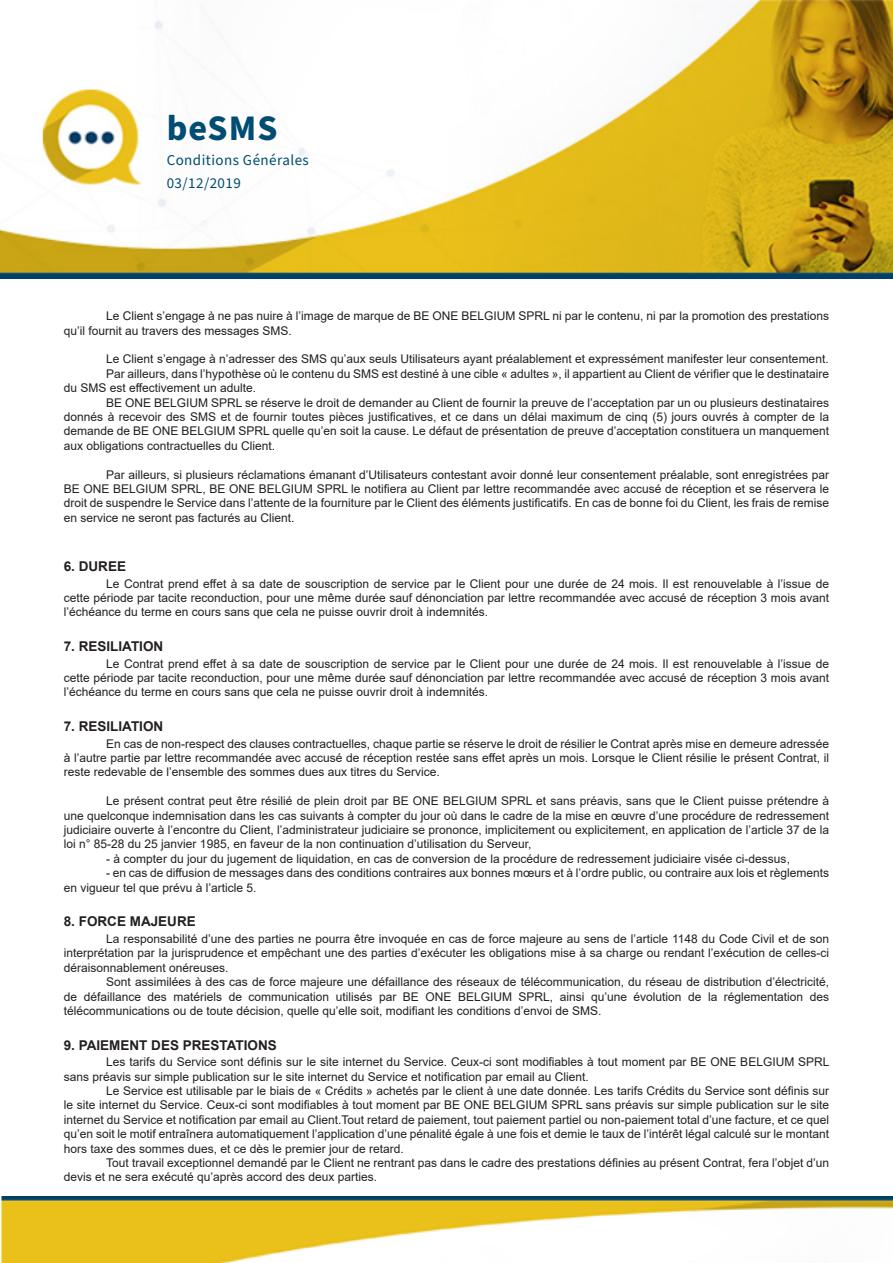
<style>
.page{position:relative;width:893px;height:1263px;background:#fff}
.page>*{position:absolute;margin:0;border:0;box-sizing:border-box;transform-origin:0 0}
.t1{font:700 36px "Source Sans Pro";letter-spacing:.03em;color:#004c72}
.t2{font:15px "Source Sans Pro";letter-spacing:.03em;color:#004c72}
.t3{font:700 13.5px "Arial";color:#231f20}
.t4{font:12px/14.4px "Arial";color:#231f20;text-align:justify}
</style>
<div class="page">
<img style="left:0;top:0;width:893px;height:278px">
<img style="left:1px;top:1196px;width:892px;height:67px">
<p class="t1" style="left:167px;top:103px;width:112px">beSMS</p>
<p class="t2" style="left:167px;top:150px;width:144px">Conditions Générales</p>
<p class="t2" style="left:167px;top:173px;width:76px">03/12/2019</p>
<p class="t4" style="left:64px;top:309px;width:767px;text-indent:43px">Le Client s’engage à ne pas nuire à l’image de marque de BE ONE BELGIUM SPRL ni par le contenu, ni par la promotion des prestations qu’il fournit au travers des messages SMS.</p>
<p class="t4" style="left:106px;top:352px;width:724px">Le Client s’engage à n’adresser des SMS qu’aux seuls Utilisateurs ayant préalablement et expressément manifester leur consentement.</p>
<p class="t4" style="left:64px;top:366px;width:767px;text-indent:43px">Par ailleurs, dans l’hypothèse où le contenu du SMS est destiné à une cible « adultes », il appartient au Client de vérifier que le destinataire du SMS est effectivement un adulte.</p>
<p class="t4" style="left:64px;top:395px;width:767px;text-indent:43px">BE ONE BELGIUM SPRL se réserve le droit de demander au Client de fournir la preuve de l’acceptation par un ou plusieurs destinataires donnés à recevoir des SMS et de fournir toutes pièces justificatives, et ce dans un délai maximum de cinq (5) jours ouvrés à compter de la demande de BE ONE BELGIUM SPRL quelle qu’en soit la cause. Le défaut de présentation de preuve d’acceptation constituera un manquement aux obligations contractuelles du Client.</p>
<p class="t4" style="left:64px;top:467px;width:767px;text-indent:43px">Par ailleurs, si plusieurs réclamations émanant d’Utilisateurs contestant avoir donné leur consentement préalable, sont enregistrées par BE ONE BELGIUM SPRL, BE ONE BELGIUM SPRL le notifiera au Client par lettre recommandée avec accusé de réception et se réservera le droit de suspendre le Service dans l’attente de la fourniture par le Client des éléments justificatifs. En cas de bonne foi du Client, les frais de remise en service ne seront pas facturés au Client.</p>
<p class="t3" style="left:64px;top:557px;width:64px">6. DUREE</p>
<p class="t4" style="left:64px;top:576px;width:767px;text-indent:43px">Le Contrat prend effet à sa date de souscription de service par le Client pour une durée de 24 mois. Il est renouvelable à l’issue de cette période par tacite reconduction, pour une même durée sauf dénonciation par lettre recommandée avec accusé de réception 3 mois avant l’échéance du terme en cours sans que cela ne puisse ouvrir droit à indemnités.</p>
<p class="t3" style="left:64px;top:637px;width:101px">7. RESILIATION</p>
<p class="t4" style="left:64px;top:656px;width:767px;text-indent:43px">Le Contrat prend effet à sa date de souscription de service par le Client pour une durée de 24 mois. Il est renouvelable à l’issue de cette période par tacite reconduction, pour une même durée sauf dénonciation par lettre recommandée avec accusé de réception 3 mois avant l’échéance du terme en cours sans que cela ne puisse ouvrir droit à indemnités.</p>
<p class="t3" style="left:64px;top:717px;width:101px">7. RESILIATION</p>
<p class="t4" style="left:64px;top:736px;width:767px;text-indent:43px">En cas de non-respect des clauses contractuelles, chaque partie se réserve le droit de résilier le Contrat après mise en demeure adressée à l’autre partie par lettre recommandée avec accusé de réception restée sans effet après un mois. Lorsque le Client résilie le présent Contrat, il reste redevable de l’ensemble des sommes dues aux titres du Service.</p>
<p class="t4" style="left:64px;top:794px;width:767px;text-indent:43px">Le présent contrat peut être résilié de plein droit par BE ONE BELGIUM SPRL et sans préavis, sans que le Client puisse prétendre à une quelconque indemnisation dans les cas suivants à compter du jour où dans le cadre de la mise en œuvre d’une procédure de redressement judiciaire ouverte à l’encontre du Client, l’administrateur judiciaire se prononce, implicitement ou explicitement, en application de l’article 37 de la loi n° 85-28 du 25 janvier 1985, en faveur de la non continuation d’utilisation du Serveur,</p>
<p class="t4" style="left:106px;top:851px;width:685px">- à compter du jour du jugement de liquidation, en cas de conversion de la procédure de redressement judiciaire visée ci-dessus,</p>
<p class="t4" style="left:64px;top:866px;width:767px;text-indent:43px">- en cas de diffusion de messages dans des conditions contraires aux bonnes mœurs et à l’ordre public, ou contraire aux lois et règlements en vigueur tel que prévu à l’article 5.</p>
<p class="t3" style="left:64px;top:912px;width:134px">8. FORCE MAJEURE</p>
<p class="t4" style="left:64px;top:931px;width:767px;text-indent:43px">La responsabilité d’une des parties ne pourra être invoquée en cas de force majeure au sens de l’article 1148 du Code Civil et de son interprétation par la jurisprudence et empêchant une des parties d’exécuter les obligations mise à sa charge ou rendant l’exécution de celles-ci déraisonnablement onéreuses.</p>
<p class="t4" style="left:64px;top:975px;width:767px;text-indent:43px">Sont assimilées à des cas de force majeure une défaillance des réseaux de télécommunication, du réseau de distribution d’électricité, de défaillance des matériels de communication utilisés par BE ONE BELGIUM SPRL, ainsi qu’une évolution de la réglementation des télécommunications ou de toute décision, quelle qu’elle soit, modifiant les conditions d’envoi de SMS.</p>
<p class="t3" style="left:64px;top:1035px;width:215px">9. PAIEMENT DES PRESTATIONS</p>
<p class="t4" style="left:64px;top:1055px;width:767px;text-indent:43px">Les tarifs du Service sont définis sur le site internet du Service. Ceux-ci sont modifiables à tout moment par BE ONE BELGIUM SPRL sans préavis sur simple publication sur le site internet du Service et notification par email au Client.</p>
<p class="t4" style="left:64px;top:1083px;width:767px;text-indent:43px">Le Service est utilisable par le biais de « Crédits » achetés par le client à une date donnée. Les tarifs Crédits du Service sont définis sur le site internet du Service. Ceux-ci sont modifiables à tout moment par BE ONE BELGIUM SPRL sans préavis sur simple publication sur le site internet du Service et notification par email au Client.Tout retard de paiement, tout paiement partiel ou non-paiement total d’une facture, et ce quel qu’en soit le motif entraînera automatiquement l’application d’une pénalité égale à une fois et demie le taux de l’intérêt légal calculé sur le montant hors taxe des sommes dues, et ce dès le premier jour de retard.</p>
<p class="t4" style="left:64px;top:1155px;width:767px;text-indent:43px">Tout travail exceptionnel demandé par le Client ne rentrant pas dans le cadre des prestations définies au présent Contrat, fera l’objet d’un devis et ne sera exécuté qu’après accord des deux parties.</p>
</div>
